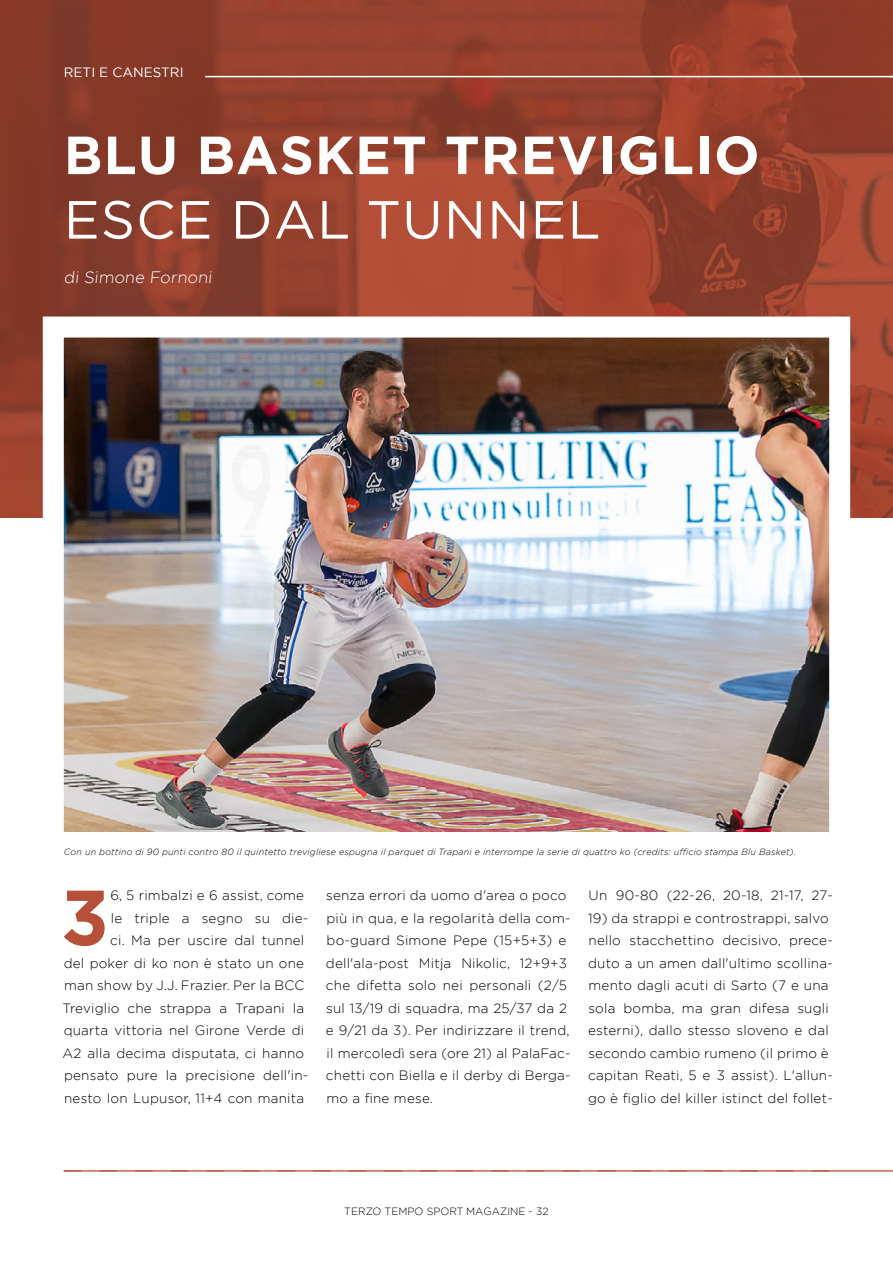
<style>
.page{position:relative;width:893px;height:1263px;background:#fff}
.page>*{position:absolute;margin:0;border:0;box-sizing:border-box;transform-origin:0 0}
.t1{font:700 77.85px "Gotham";color:#b65038}
.t2{font:700 53.55px "Gotham";letter-spacing:.02em;color:#fff}
.t3{font:53.55px "Gotham";letter-spacing:.02em;color:#fff}
.t4{font:300 16.5px "Gotham";color:#fff}
.t5{font:300 13.5px/22.5px "Gotham";letter-spacing:.015em;color:#000}
.t6{font:13.5px "Gotham";color:#fff}
.t7{font:300 10.5px "Gotham";color:#000}
.t8{font:italic 300 9px "Gotham";letter-spacing:.02em;color:#000}
</style>
<div class="page">
<img style="left:0;top:0;width:893px;height:518px">
<hr style="left:205px;top:76px;width:688px;height:1px;background:#fff">
<hr style="left:64px;top:1170px;width:829px;height:2px;background:#c16950">
<img style="left:32px;top:306px;width:829px;height:528px">
<div style="left:64px;top:832px;width:765px;height:23px;background:#fff"></div>
<p class="t6" style="left:64px;top:64px;width:121px">RETI E CANESTRI</p>
<h2 class="t2" style="left:64px;top:124px;width:697px">BLU BASKET TREVIGLIO</h2>
<h2 class="t3" style="left:64px;top:185px;width:538px">ESCE DAL TUNNEL</h2>
<p class="t4" style="left:64px;top:267px;width:152px">di Simone Fornoni</p>
<p class="t8" style="left:64px;top:846px;width:734px">Con un bottino di 90 punti contro 80 il quintetto trevigliese espugna il parquet di Trapani e interrompe la serie di quattro ko (credits: ufficio stampa Blu Basket).</p>
<h1 class="t1" style="left:61px;top:872px;width:50px">3</h1>
<p class="t5" style="left:110px;top:884px;width:195px">6, 5 rimbalzi e 6 assist, come</p>
<p class="t5" style="left:111px;top:906px;width:199px">le triple a segno su die-</p>
<p class="t5" style="left:110px;top:929px;width:195px">ci. Ma per uscire dal tunnel</p>
<p class="t5" style="left:64px;top:951px;width:242px">del poker di ko non è stato un one</p>
<p class="t5" style="left:64px;top:974px;width:242px">man show by J.J. Frazier. Per la BCC</p>
<p class="t5" style="left:62px;top:996px;width:243px">Treviglio che strappa a Trapani la</p>
<p class="t5" style="left:64px;top:1019px;width:242px">quarta vittoria nel Girone Verde di</p>
<p class="t5" style="left:63px;top:1041px;width:243px">A2 alla decima disputata, ci hanno</p>
<p class="t5" style="left:64px;top:1064px;width:246px">pensato pure la precisione dell'in-</p>
<p class="t5" style="left:64px;top:1086px;width:242px">nesto Ion Lupusor, 11+4 con manita</p>
<p class="t5" style="left:326px;top:884px;width:246px">senza errori da uomo d'area o poco più in qua, e la regolarità della com&shy;bo-guard Simone Pepe (15+5+3) e dell'ala-post Mitja Nikolic, 12+9+3 che difetta solo nei personali (2/5 sul 13/19 di squadra, ma 25/37 da 2 e 9/21 da 3). Per indirizzare il trend, il mercoledì sera (ore 21) al PalaFac&shy;chetti con Biella e il derby di Berga&shy;mo a fine mese.</p>
<p class="t5" style="left:589px;top:884px;width:246px">Un 90-80 (22-26, 20-18, 21-17, 27-</p>
<p class="t5" style="left:588px;top:906px;width:246px">19) da strappi e controstrappi, salvo nello stacchettino decisivo, prece&shy;duto a un amen dall'ultimo scollina&shy;mento dagli acuti di Sarto (7 e una sola bomba, ma gran difesa sugli esterni), dallo stesso sloveno e dal secondo cambio rumeno (il primo è capitan Reati, 5 e 3 assist). L'allun&shy;go è figlio del killer istinct del follet-</p>
<p class="t7" style="left:344px;top:1204px;width:206px">TERZO TEMPO SPORT MAGAZINE - 32</p>
</div>
